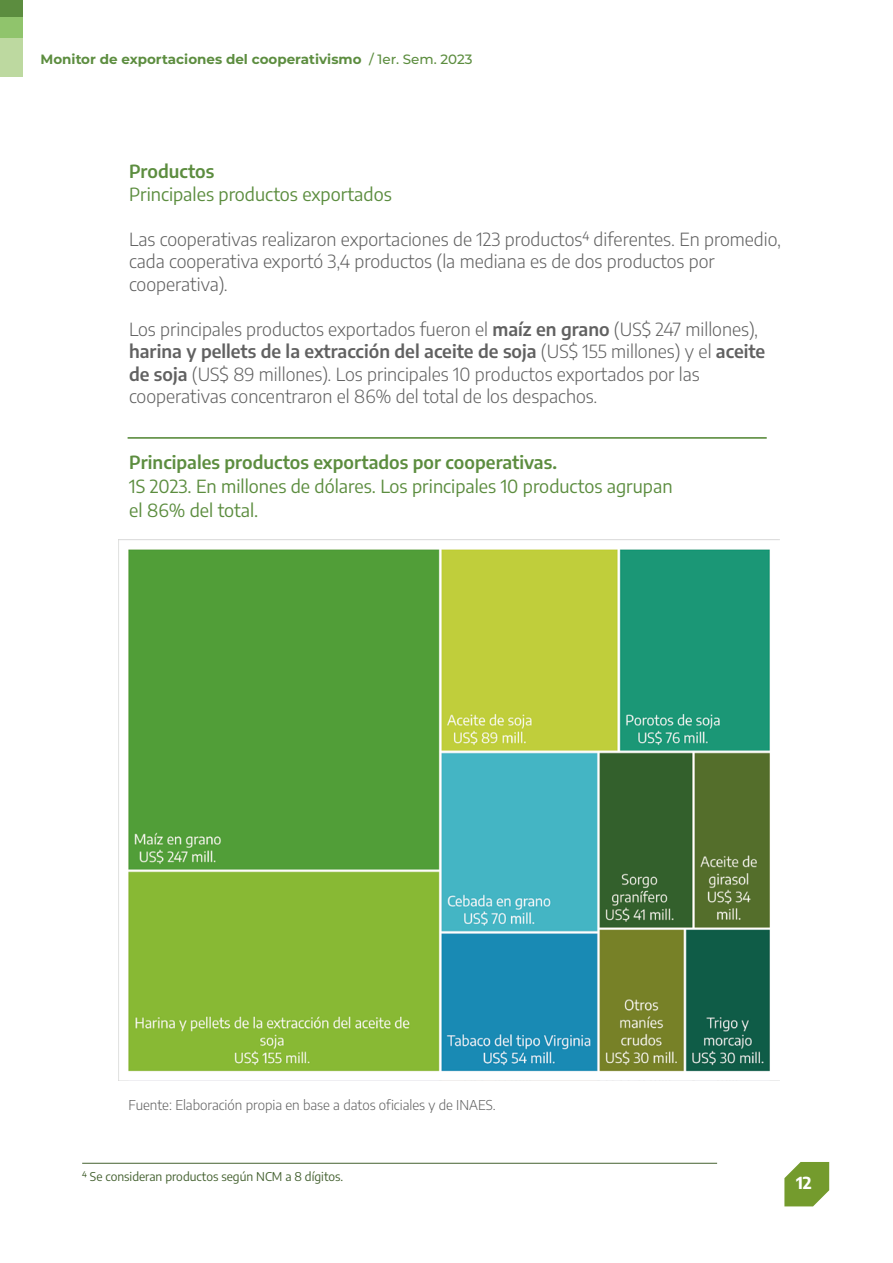
<style>
.page{position:relative;width:893px;height:1263px;background:#fff}
.page>*{position:absolute;margin:0;border:0;box-sizing:border-box;transform-origin:0 0}
.t1{font:300 18px/22.5px "Encode Sans";color:#616161}
.t2{font:18px/24px "Encode Sans";color:#5c8d3f}
.t3{font:600 18px "Encode Sans";color:#5c8d3f}
.t4{font:700 16.5px "Encode Sans";color:#fff}
.t5{font:300 13.5px "Encode Sans";color:#616161}
.t6{font:700 13.5px "Montserrat";color:#5c8d3f}
.t7{font:12px "Encode Sans";color:#446130}
.s1{font-weight:500}
.s2{font-weight:600}
</style>
<div class="page">
<hr style="left:128px;top:437px;width:639px;height:2px;background:#5c8d3f">
<svg style="left:784px;top:1162px;width:45px;height:44px;background:#87a849"></svg>
<hr style="left:82px;top:1163px;width:635px;height:1px;background:#446130">
<img style="left:119px;top:539px;width:660px;height:542px">
<div style="left:0;top:0;width:22px;height:18px;background:#5c8d3f"></div>
<div style="left:0;top:18px;width:22px;height:21px;background:#90c46c"></div>
<div style="left:0;top:39px;width:22px;height:38px;background:#bdd9a0"></div>
<p class="t6" style="left:41px;top:49px;width:434px">Monitor de exportaciones del cooperativismo <span class="s1">/ 1er. Sem. 2023</span></p>
<p class="t3" style="left:129px;top:159px;width:87px">Productos</p>
<p class="t2" style="left:129px;top:181px;width:264px">Principales productos exportados</p>
<p class="t1" style="left:129px;top:227px;width:654px">Las cooperativas realizaron exportaciones de 123 productos⁴ diferentes. En promedio, cada cooperativa exportó 3,4 productos (la mediana es de dos productos por cooperativa).</p>
<p class="t1" style="left:129px;top:317px;width:638px">Los principales productos exportados fueron el <span class="s2">maíz en grano</span> (US$ 247 millones), <span class="s2">harina y pellets de la extracción del aceite de soja</span> (US$ 155 millones) y el <span class="s2">aceite de soja</span> (US$ 89 millones). Los principales 10 productos exportados por las cooperativas concentraron el 86% del total de los despachos.</p>
<p class="t3" style="left:129px;top:450px;width:429px">Principales productos exportados por cooperativas.</p>
<p class="t2" style="left:129px;top:474px;width:545px">1S 2023. En millones de dólares. Los principales 10 productos agrupan el 86% del total.</p>
<p class="t5" style="left:129px;top:1096px;width:368px">Fuente: Elaboración propia en base a datos oficiales y de INAES.</p>
<p class="t7" style="left:82px;top:1168px;width:263px">⁴ Se consideran productos según NCM a 8 dígitos.</p>
<p class="t4" style="left:796px;top:1172px;width:17px">12</p>
</div>
